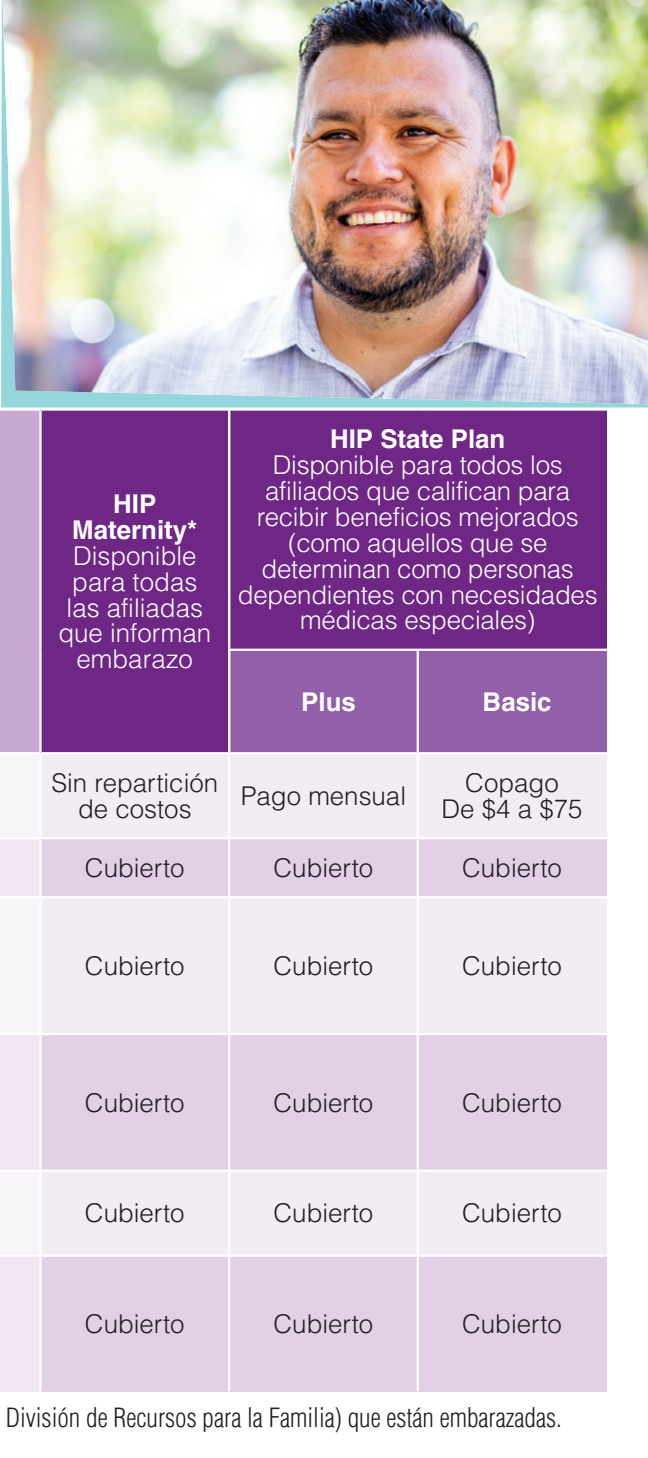
<style>
.page{position:relative;width:648px;height:1458px;background:#fff}
.page>*{position:absolute;margin:0;border:0;box-sizing:border-box;transform-origin:0 0}
.t1{font:300 25.88px/25.9px "Helvetica LT Pro";letter-spacing:-.01em;color:#fff;text-align:center}
.t2{font:300 25.88px/25.9px "Helvetica LT Pro";color:#231f20;text-align:center}
.t3{font:300 condensed 25.88px "Helvetica LT Pro";color:#231f20}
.t4{font:700 25.88px "Helvetica LT Pro";color:#fff}
.s1{font-weight:700}
</style>
<div class="page">
<div style="left:418px;top:753px;width:188px;height:85px;background:#f2ecf4"></div>
<div style="left:229px;top:753px;width:189px;height:85px;background:#f2ecf4"></div>
<div style="left:0;top:410px;width:40px;height:343px;background:#c9a9cf"></div>
<div style="left:40px;top:753px;width:189px;height:85px;background:#f2ecf4"></div>
<div style="left:418px;top:897px;width:188px;height:137px;background:#f2ecf4"></div>
<div style="left:229px;top:897px;width:189px;height:137px;background:#f2ecf4"></div>
<div style="left:40px;top:897px;width:189px;height:137px;background:#f2ecf4"></div>
<div style="left:418px;top:1171px;width:188px;height:85px;background:#f2ecf4"></div>
<div style="left:229px;top:1171px;width:189px;height:85px;background:#f2ecf4"></div>
<div style="left:40px;top:1171px;width:189px;height:85px;background:#f2ecf4"></div>
<div style="left:0;top:753px;width:40px;height:85px;background:#f8f5f9"></div>
<div style="left:0;top:897px;width:40px;height:137px;background:#f8f5f9"></div>
<div style="left:0;top:1171px;width:40px;height:85px;background:#f8f5f9"></div>
<div style="left:229px;top:410px;width:377px;height:240px;background:#6f2786"></div>
<div style="left:229px;top:650px;width:189px;height:103px;background:#9260a8"></div>
<div style="left:418px;top:650px;width:188px;height:103px;background:#9260a8"></div>
<hr style="left:417px;top:651px;width:2px;height:101px;background:#fff">
<hr style="left:39px;top:754px;width:3px;height:83px;background:#fff">
<hr style="left:228px;top:754px;width:2px;height:83px;background:#fff">
<hr style="left:417px;top:754px;width:2px;height:83px;background:#fff">
<hr style="left:39px;top:898px;width:3px;height:135px;background:#fff">
<hr style="left:228px;top:898px;width:2px;height:135px;background:#fff">
<hr style="left:417px;top:898px;width:2px;height:135px;background:#fff">
<hr style="left:39px;top:1172px;width:3px;height:83px;background:#fff">
<hr style="left:228px;top:1172px;width:2px;height:83px;background:#fff">
<hr style="left:417px;top:1172px;width:2px;height:83px;background:#fff">
<img style="left:3px;top:0;width:645px;height:404px">
<div style="left:40px;top:410px;width:189px;height:343px;background:#6f2786"></div>
<hr style="left:0;top:408px;width:40px;height:3px;background:#fff">
<hr style="left:40px;top:408px;width:189px;height:3px;background:#fff">
<hr style="left:39px;top:411px;width:3px;height:239px;background:#fff">
<hr style="left:229px;top:408px;width:189px;height:3px;background:#fff">
<hr style="left:418px;top:408px;width:189px;height:3px;background:#fff">
<hr style="left:39px;top:650px;width:3px;height:102px;background:#fff">
<hr style="left:228px;top:649px;width:190px;height:2px;background:#fff">
<hr style="left:418px;top:649px;width:189px;height:2px;background:#fff">
<hr style="left:0;top:752px;width:40px;height:2px;background:#fff">
<hr style="left:40px;top:752px;width:189px;height:2px;background:#fff">
<hr style="left:229px;top:752px;width:189px;height:2px;background:#fff">
<hr style="left:418px;top:752px;width:189px;height:2px;background:#fff">
<div style="left:418px;top:838px;width:188px;height:59px;background:#e2d1e6"></div>
<div style="left:229px;top:838px;width:189px;height:59px;background:#e2d1e6"></div>
<div style="left:40px;top:838px;width:189px;height:59px;background:#e2d1e6"></div>
<div style="left:0;top:838px;width:40px;height:59px;background:#f0e7f2"></div>
<hr style="left:0;top:837px;width:40px;height:2px;background:#fff">
<hr style="left:40px;top:837px;width:189px;height:2px;background:#fff">
<hr style="left:39px;top:839px;width:3px;height:57px;background:#fff">
<hr style="left:229px;top:837px;width:189px;height:2px;background:#fff">
<hr style="left:228px;top:839px;width:2px;height:57px;background:#fff">
<hr style="left:418px;top:837px;width:189px;height:2px;background:#fff">
<hr style="left:417px;top:839px;width:2px;height:57px;background:#fff">
<hr style="left:0;top:896px;width:40px;height:2px;background:#fff">
<hr style="left:40px;top:896px;width:189px;height:2px;background:#fff">
<hr style="left:229px;top:896px;width:189px;height:2px;background:#fff">
<hr style="left:418px;top:896px;width:189px;height:2px;background:#fff">
<div style="left:418px;top:1034px;width:188px;height:137px;background:#e2d1e6"></div>
<div style="left:229px;top:1034px;width:189px;height:137px;background:#e2d1e6"></div>
<div style="left:40px;top:1034px;width:189px;height:137px;background:#e2d1e6"></div>
<div style="left:0;top:1034px;width:40px;height:137px;background:#f0e7f2"></div>
<hr style="left:0;top:1033px;width:40px;height:2px;background:#fff">
<hr style="left:40px;top:1033px;width:189px;height:2px;background:#fff">
<hr style="left:39px;top:1035px;width:3px;height:135px;background:#fff">
<hr style="left:229px;top:1033px;width:189px;height:2px;background:#fff">
<hr style="left:228px;top:1035px;width:2px;height:135px;background:#fff">
<hr style="left:418px;top:1033px;width:189px;height:2px;background:#fff">
<hr style="left:417px;top:1035px;width:2px;height:135px;background:#fff">
<hr style="left:0;top:1170px;width:40px;height:2px;background:#fff">
<hr style="left:40px;top:1170px;width:189px;height:2px;background:#fff">
<hr style="left:229px;top:1170px;width:189px;height:2px;background:#fff">
<hr style="left:418px;top:1170px;width:189px;height:2px;background:#fff">
<div style="left:418px;top:1256px;width:188px;height:136px;background:#e2d1e6"></div>
<div style="left:229px;top:1256px;width:189px;height:136px;background:#e2d1e6"></div>
<div style="left:40px;top:1256px;width:189px;height:136px;background:#e2d1e6"></div>
<div style="left:0;top:1256px;width:40px;height:136px;background:#f0e7f2"></div>
<hr style="left:0;top:1255px;width:40px;height:2px;background:#fff">
<hr style="left:40px;top:1255px;width:189px;height:2px;background:#fff">
<hr style="left:39px;top:1257px;width:3px;height:134px;background:#fff">
<hr style="left:229px;top:1255px;width:189px;height:2px;background:#fff">
<hr style="left:228px;top:1257px;width:2px;height:134px;background:#fff">
<hr style="left:418px;top:1255px;width:189px;height:2px;background:#fff">
<hr style="left:417px;top:1257px;width:2px;height:134px;background:#fff">
<hr style="left:228px;top:411px;width:2px;height:238px;background:#fff">
<hr style="left:228px;top:651px;width:2px;height:101px;background:#fff">
<p class="t1" style="left:58px;top:491px;width:154px"><span class="s1">HIP<br>Maternity*<br></span>Disponible para todas las afiliadas que informan embarazo</p>
<p class="t1" style="left:238px;top:426px;width:361px"><span class="s1">HIP State Plan<br></span>Disponible para todos los afiliados que califican para recibir beneficios mejorados (como aquellos que se determinan como personas dependientes con necesidades médicas especiales)</p>
<p class="t4" style="left:301px;top:686px;width:56px">Plus</p>
<p class="t4" style="left:483px;top:686px;width:71px">Basic</p>
<p class="t2" style="left:51px;top:770px;width:168px">Sin repartición de costos</p>
<p class="t2" style="left:241px;top:783px;width:167px">Pago mensual</p>
<p class="t2" style="left:442px;top:770px;width:142px">Copago<br>De $4 a $75</p>
<p class="t2" style="left:85px;top:855px;width:101px">Cubierto</p>
<p class="t2" style="left:274px;top:855px;width:101px">Cubierto</p>
<p class="t2" style="left:462px;top:855px;width:101px">Cubierto</p>
<p class="t2" style="left:85px;top:953px;width:101px">Cubierto</p>
<p class="t2" style="left:274px;top:953px;width:101px">Cubierto</p>
<p class="t2" style="left:462px;top:953px;width:101px">Cubierto</p>
<p class="t2" style="left:85px;top:1089px;width:101px">Cubierto</p>
<p class="t2" style="left:274px;top:1089px;width:101px">Cubierto</p>
<p class="t2" style="left:462px;top:1089px;width:101px">Cubierto</p>
<p class="t2" style="left:85px;top:1200px;width:101px">Cubierto</p>
<p class="t2" style="left:274px;top:1200px;width:101px">Cubierto</p>
<p class="t2" style="left:462px;top:1200px;width:101px">Cubierto</p>
<p class="t2" style="left:85px;top:1311px;width:101px">Cubierto</p>
<p class="t2" style="left:274px;top:1311px;width:101px">Cubierto</p>
<p class="t2" style="left:462px;top:1311px;width:101px">Cubierto</p>
<p class="t3" style="left:6px;top:1401px;width:558px">División de Recursos para la Familia) que están embarazadas.</p>
</div>
